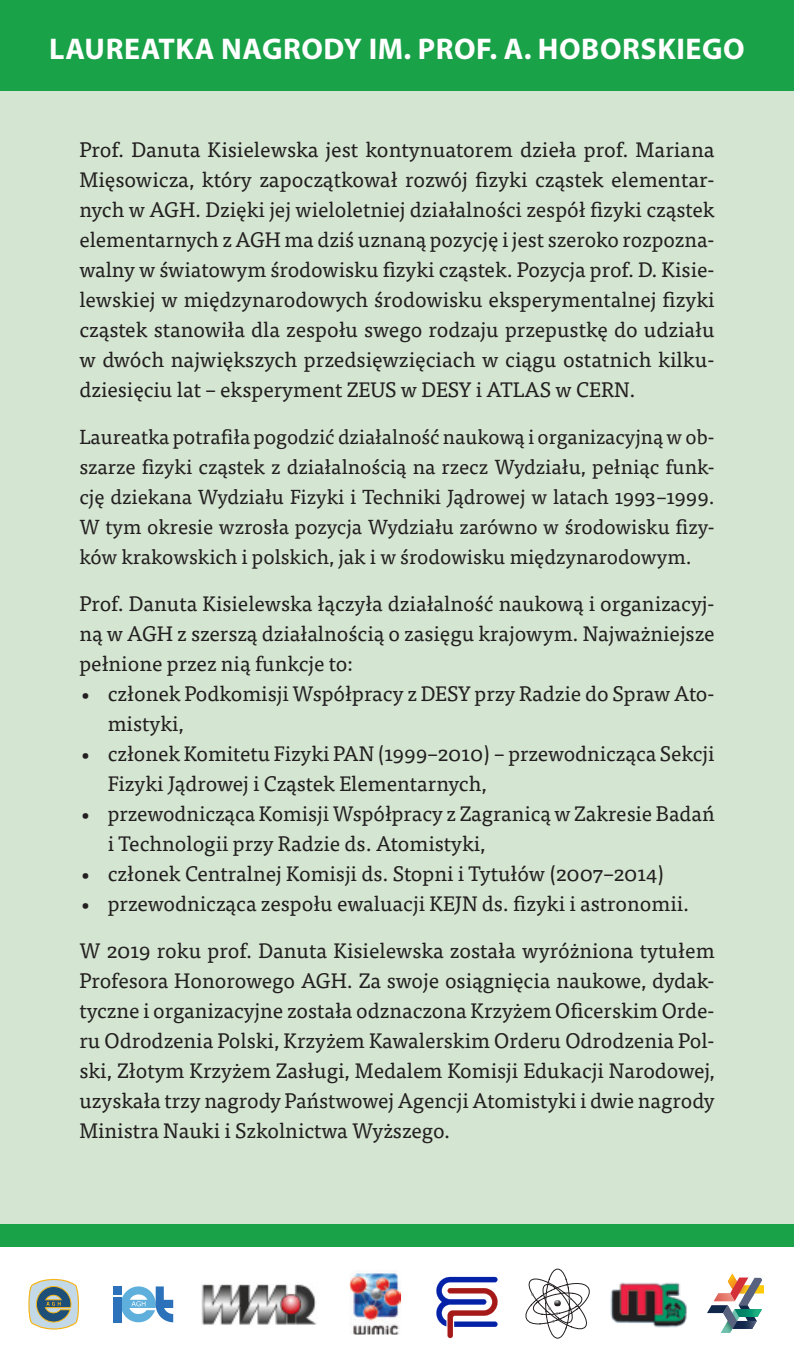
<style>
.page{position:relative;width:794px;height:1361px;background:#fff}
.page>*{position:absolute;margin:0;border:0;box-sizing:border-box;transform-origin:0 0}
.t1{font:700 30px "Myriad Pro";letter-spacing:.02em;color:#fff}
.t2{font:21px/30px "Tisa Pro";color:#231f20;text-align:justify}
.t3{font:20.4px/30px "Tisa Pro";color:#231f20;text-align:justify}
</style>
<div class="page">
<div style="left:0;top:0;width:794px;height:1230px;background:#d4e6d2"></div>
<div style="left:0;top:1224px;width:794px;height:23px;background:#1aa249"></div>
<img style="left:349px;top:1271px;width:52px;height:63px">
<svg style="left:436px;top:1277px;width:61px;height:61px"></svg>
<svg style="left:525px;top:1268px;width:65px;height:70px"></svg>
<svg style="left:707px;top:1273px;width:57px;height:60px"></svg>
<div style="left:113px;top:1296px;width:8px;height:26px;background:#2b72ba"></div>
<div style="left:113px;top:1286px;width:8px;height:8px;background:#2b72ba"></div>
<svg style="left:121px;top:1286px;width:52px;height:36px"></svg>
<svg style="left:28px;top:1279px;width:51px;height:50px;background:#a4b0a9"></svg>
<img style="left:201px;top:1284px;width:116px;height:41px">
<img style="left:610px;top:1282px;width:77px;height:46px">
<div style="left:0;top:0;width:794px;height:91px;background:#1aa249"></div>
<h1 class="t1" style="left:49px;top:29px;width:697px">LAUREATKA NAGRODY IM. PROF. A. HOBORSKIEGO</h1>
<p class="t2" style="left:79px;top:133px;width:637px">Prof. Danuta Kisielewska jest kontynuatorem dzieła prof. Mariana Mięsowicza, który zapoczątkował rozwój fizyki cząstek elementar&shy;nych w AGH. Dzięki jej wieloletniej działalności zespół fizyki cząstek elementarnych z AGH ma dziś uznaną pozycję i jest szeroko rozpozna&shy;walny w światowym środowisku fizyki cząstek. Pozycja prof. D. Kisie&shy;lewskiej w międzynarodowych środowisku eksperymentalnej fizyki cząstek stanowiła dla zespołu swego rodzaju przepustkę do udziału w dwóch największych przedsięwzięciach w ciągu ostatnich kilku&shy;dziesięciu lat – eksperyment ZEUS w DESY i ATLAS w CERN.</p>
<p class="t3" style="left:79px;top:421px;width:636px">Laureatka potrafiła pogodzić działalność naukową i organizacyjną w ob&shy;szarze fizyki cząstek z działalnością na rzecz Wydziału, pełniąc funk&shy;cję dziekana Wydziału Fizyki i Techniki Jądrowej w latach 1993–1999.<br>W tym okresie wzrosła pozycja Wydziału zarówno w środowisku fizy&shy;ków krakowskich i polskich, jak i w środowisku międzynarodowym.</p>
<p class="t2" style="left:79px;top:587px;width:637px">Prof. Danuta Kisielewska łączyła działalność naukową i organizacyj&shy;ną w AGH z szerszą działalnością o zasięgu krajowym. Najważniejsze pełnione przez nią funkcje to:</p>
<p class="t2" style="left:108px;top:677px;width:608px;text-indent:-28px">• członek Podkomisji Współpracy z DESY przy Radzie do Spraw Ato&shy;mistyki,</p>
<p class="t2" style="left:108px;top:737px;width:608px;text-indent:-28px">• członek Komitetu Fizyki PAN (1999–2010) – przewodnicząca Sekcji<br>Fizyki Jądrowej i Cząstek Elementarnych,</p>
<p class="t2" style="left:108px;top:797px;width:608px;text-indent:-28px">• przewodnicząca Komisji Współpracy z Zagranicą w Zakresie Badań i Technologii przy Radzie ds. Atomistyki,</p>
<p class="t2" style="left:79px;top:857px;width:586px">• członek Centralnej Komisji ds. Stopni i Tytułów (2007–2014)</p>
<p class="t2" style="left:79px;top:887px;width:611px">• przewodnicząca zespołu ewaluacji KEJN ds. fizyki i astronomii.</p>
<p class="t2" style="left:79px;top:934px;width:637px">W 2019 roku prof. Danuta Kisielewska została wyróżniona tytułem Profesora Honorowego AGH. Za swoje osiągnięcia naukowe, dydak&shy;tyczne i organizacyjne została odznaczona Krzyżem Oficerskim Orde&shy;ru Odrodzenia Polski, Krzyżem Kawalerskim Orderu Odrodzenia Pol&shy;ski, Złotym Krzyżem Zasługi, Medalem Komisji Edukacji Narodowej, uzyskała trzy nagrody Państwowej Agencji Atomistyki i dwie nagrody Ministra Nauki i Szkolnictwa Wyższego.</p>
</div>
